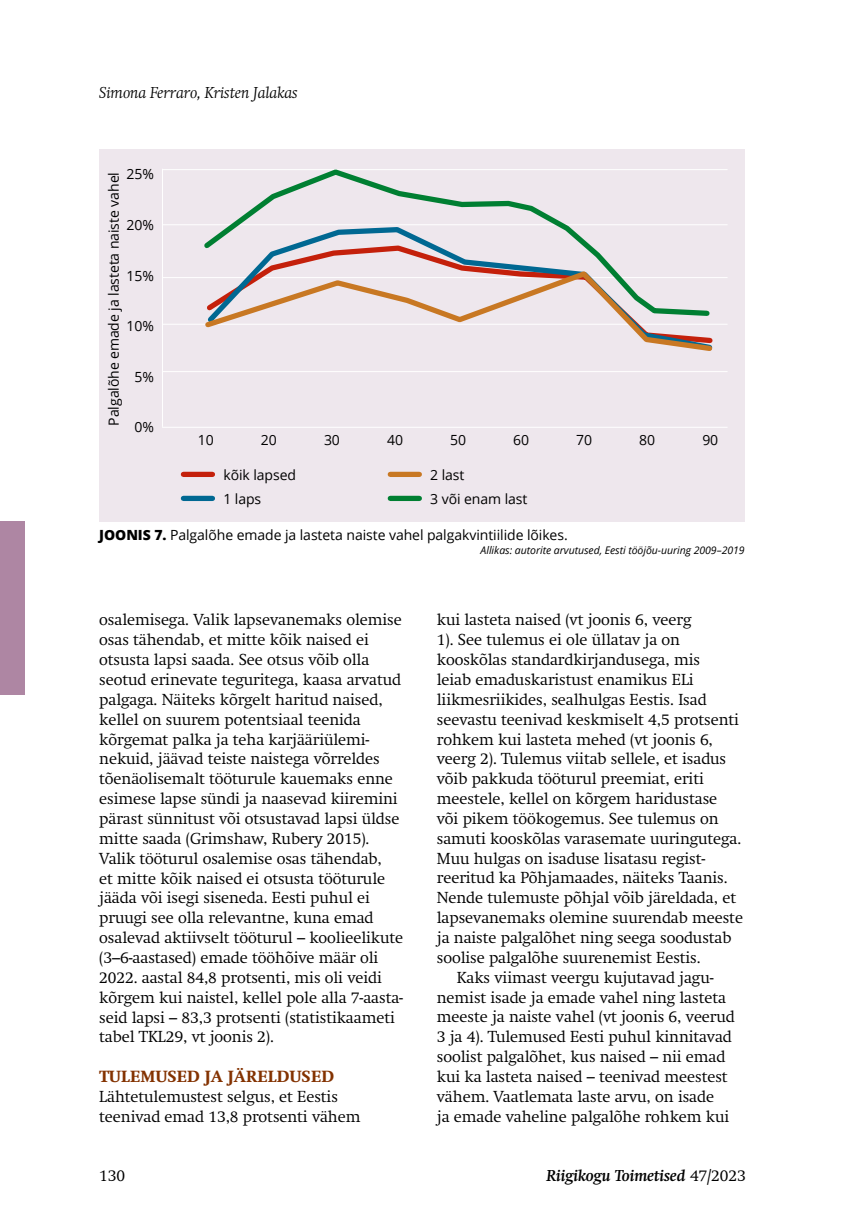
<style>
.page{position:relative;width:844px;height:1216px;background:#fff}
.page>*{position:absolute;margin:0;border:0;box-sizing:border-box;transform-origin:0 0}
.t1{font:300 15.75px/19.8px "Swift";letter-spacing:-.005em;color:#000}
.t2{font:italic 300 15.75px "Swift";letter-spacing:-.005em;color:#000}
.t3{font:italic 700 15.75px "Swift";letter-spacing:-.005em;color:#000}
.t4{font:800 15.75px "Swift";letter-spacing:.01em;color:#833200}
.t5{font:14px "Open Sans";letter-spacing:-.005em;color:#000}
.t6{font:italic 10.5px "Open Sans";letter-spacing:-.005em;color:#000}
.s1{font-weight:800}
.s2{font-weight:300;font-style:normal}
</style>
<div class="page">
<div style="left:99px;top:149px;width:645px;height:372px;background:#eee7ed"></div>
<hr style="left:162px;top:169px;width:1px;height:258px;background:#fff">
<hr style="left:162px;top:427px;width:565px;height:1px;background:#fff">
<hr style="left:162px;top:224px;width:565px;height:1px;background:#fff">
<hr style="left:162px;top:169px;width:565px;height:1px;background:#fff">
<hr style="left:162px;top:277px;width:565px;height:1px;background:#fff">
<hr style="left:162px;top:324px;width:565px;height:1px;background:#fff">
<hr style="left:162px;top:371px;width:565px;height:1px;background:#fff">
<div style="left:183px;top:496px;width:29px;height:5px;background:#006892"></div>
<div style="left:183px;top:472px;width:29px;height:5px;background:#c4200b"></div>
<div style="left:390px;top:496px;width:29px;height:5px;background:#007f32"></div>
<div style="left:390px;top:472px;width:29px;height:5px;background:#c87823"></div>
<svg style="left:231px;top:169px;width:334px;height:55px"></svg>
<svg style="left:204px;top:224px;width:409px;height:44px"></svg>
<svg style="left:205px;top:268px;width:508px;height:83px"></svg>
<div style="left:0;top:521px;width:25px;height:173px;background:#ae86a3"></div>
<p class="t2" style="left:99px;top:83px;width:200px">Simona Ferraro, Kristen Jalakas</p>
<p class="t5" style="left:126px;top:165px;width:29px">25%</p>
<p class="t5" style="left:104px;top:425px;width:255px;rotate:-90deg">Palgalõhe emade ja lasteta naiste vahel</p>
<p class="t5" style="left:126px;top:215px;width:29px">20%</p>
<p class="t5" style="left:126px;top:266px;width:29px">15%</p>
<p class="t5" style="left:126px;top:316px;width:29px">10%</p>
<p class="t5" style="left:134px;top:367px;width:21px">5%</p>
<p class="t5" style="left:134px;top:417px;width:21px">0%</p>
<p class="t5" style="left:198px;top:430px;width:17px">10</p>
<p class="t5" style="left:261px;top:430px;width:17px">20</p>
<p class="t5" style="left:324px;top:430px;width:17px">30</p>
<p class="t5" style="left:387px;top:430px;width:17px">40</p>
<p class="t5" style="left:450px;top:430px;width:17px">50</p>
<p class="t5" style="left:513px;top:430px;width:17px">60</p>
<p class="t5" style="left:576px;top:430px;width:17px">70</p>
<p class="t5" style="left:639px;top:430px;width:17px">80</p>
<p class="t5" style="left:702px;top:430px;width:17px">90</p>
<p class="t5" style="left:223px;top:465px;width:74px">kõik lapsed</p>
<p class="t5" style="left:223px;top:489px;width:39px">1 laps</p>
<p class="t5" style="left:430px;top:465px;width:36px">2 last</p>
<p class="t5" style="left:430px;top:489px;width:99px">3 või enam last</p>
<p class="t5" style="left:99px;top:525px;width:470px"><span class="s1">JOONIS 7.</span> Palgalõhe emade ja lasteta naiste vahel palgakvintiilide lõikes.</p>
<p class="t6" style="left:480px;top:543px;width:265px">Allikas: autorite arvutused, Eesti tööjõu-uuring 2009–2019</p>
<p class="t1" style="left:99px;top:610px;width:305px">osalemisega. Valik lapsevanemaks olemise osas tähendab, et mitte kõik naised ei otsusta lapsi saada. See otsus võib olla seotud erinevate teguritega, kaasa arvatud palgaga. Näiteks kõrgelt haritud naised, kellel on suurem potentsiaal teenida kõrgemat palka ja teha karjääriülemi&shy;nekuid, jäävad teiste naistega võrreldes tõenäolisemalt tööturule kauemaks enne esimese lapse sündi ja naasevad kiiremini pärast sünnitust või otsustavad lapsi üldse mitte saada (Grimshaw, Rubery 2015).<br>Valik tööturul osalemise osas tähendab,<br>et mitte kõik naised ei otsusta tööturule jääda või isegi siseneda. Eesti puhul ei pruugi see olla relevantne, kuna emad osalevad aktiivselt tööturul – koolieelikute (3–6-aastased) emade tööhõive määr oli 2022. aastal 84,8 protsenti, mis oli veidi kõrgem kui naistel, kellel pole alla 7-aasta&shy;seid lapsi – 83,3 protsenti (statistikaameti tabel TKL29, vt joonis 2).</p>
<p class="t4" style="left:99px;top:1067px;width:236px">TULEMUSED JA JÄRELDUSED</p>
<p class="t1" style="left:99px;top:1086px;width:263px">Lähtetulemustest selgus, et Eestis teenivad emad 13,8 protsenti vähem</p>
<p class="t1" style="left:437px;top:610px;width:256px">kui lasteta naised (vt joonis 6, veerg</p>
<p class="t1" style="left:437px;top:630px;width:244px">1). See tulemus ei ole üllatav ja on</p>
<p class="t1" style="left:437px;top:650px;width:264px">kooskõlas standardkirjandusega, mis</p>
<p class="t1" style="left:437px;top:669px;width:258px">leiab emaduskaristust enamikus ELi</p>
<p class="t1" style="left:437px;top:689px;width:271px">liikmesriikides, sealhulgas Eestis. Isad</p>
<p class="t1" style="left:437px;top:709px;width:303px">seevastu teenivad keskmiselt 4,5 protsenti</p>
<p class="t1" style="left:437px;top:729px;width:277px">rohkem kui lasteta mehed (vt joonis 6,</p>
<p class="t1" style="left:437px;top:749px;width:291px">veerg 2). Tulemus viitab sellele, et isadus</p>
<p class="t1" style="left:437px;top:769px;width:268px">võib pakkuda tööturul preemiat, eriti</p>
<p class="t1" style="left:437px;top:788px;width:282px">meestele, kellel on kõrgem haridustase</p>
<p class="t1" style="left:437px;top:808px;width:283px">või pikem töökogemus. See tulemus on</p>
<p class="t1" style="left:437px;top:828px;width:306px">samuti kooskõlas varasemate uuringutega.</p>
<p class="t1" style="left:437px;top:848px;width:270px">Muu hulgas on isaduse lisatasu regist-</p>
<p class="t1" style="left:437px;top:868px;width:292px">reeritud ka Põhjamaades, näiteks Taanis.</p>
<p class="t1" style="left:437px;top:888px;width:301px">Nende tulemuste põhjal võib järeldada, et</p>
<p class="t1" style="left:437px;top:907px;width:307px">lapsevanemaks olemine suurendab meeste</p>
<p class="t1" style="left:437px;top:927px;width:296px">ja naiste palgalõhet ning seega soodustab</p>
<p class="t1" style="left:437px;top:947px;width:265px">soolise palgalõhe suurenemist Eestis.</p>
<p class="t1" style="left:456px;top:967px;width:258px">Kaks viimast veergu kujutavad jagu-</p>
<p class="t1" style="left:437px;top:987px;width:290px">nemist isade ja emade vahel ning lasteta</p>
<p class="t1" style="left:437px;top:1007px;width:299px">meeste ja naiste vahel (vt joonis 6, veerud</p>
<p class="t1" style="left:437px;top:1027px;width:296px">3 ja 4). Tulemused Eesti puhul kinnitavad</p>
<p class="t1" style="left:437px;top:1046px;width:290px">soolist palgalõhet, kus naised – nii emad</p>
<p class="t1" style="left:437px;top:1066px;width:292px">kui ka lasteta naised – teenivad meestest</p>
<p class="t1" style="left:437px;top:1086px;width:278px">vähem. Vaatlemata laste arvu, on isade</p>
<p class="t1" style="left:437px;top:1106px;width:294px">ja emade vaheline palgalõhe rohkem kui</p>
<p class="t1" style="left:99px;top:1165px;width:27px">130</p>
<p class="t3" style="left:546px;top:1166px;width:200px">Riigikogu Toimetised <span class="s2">47/2023</span></p>
</div>
